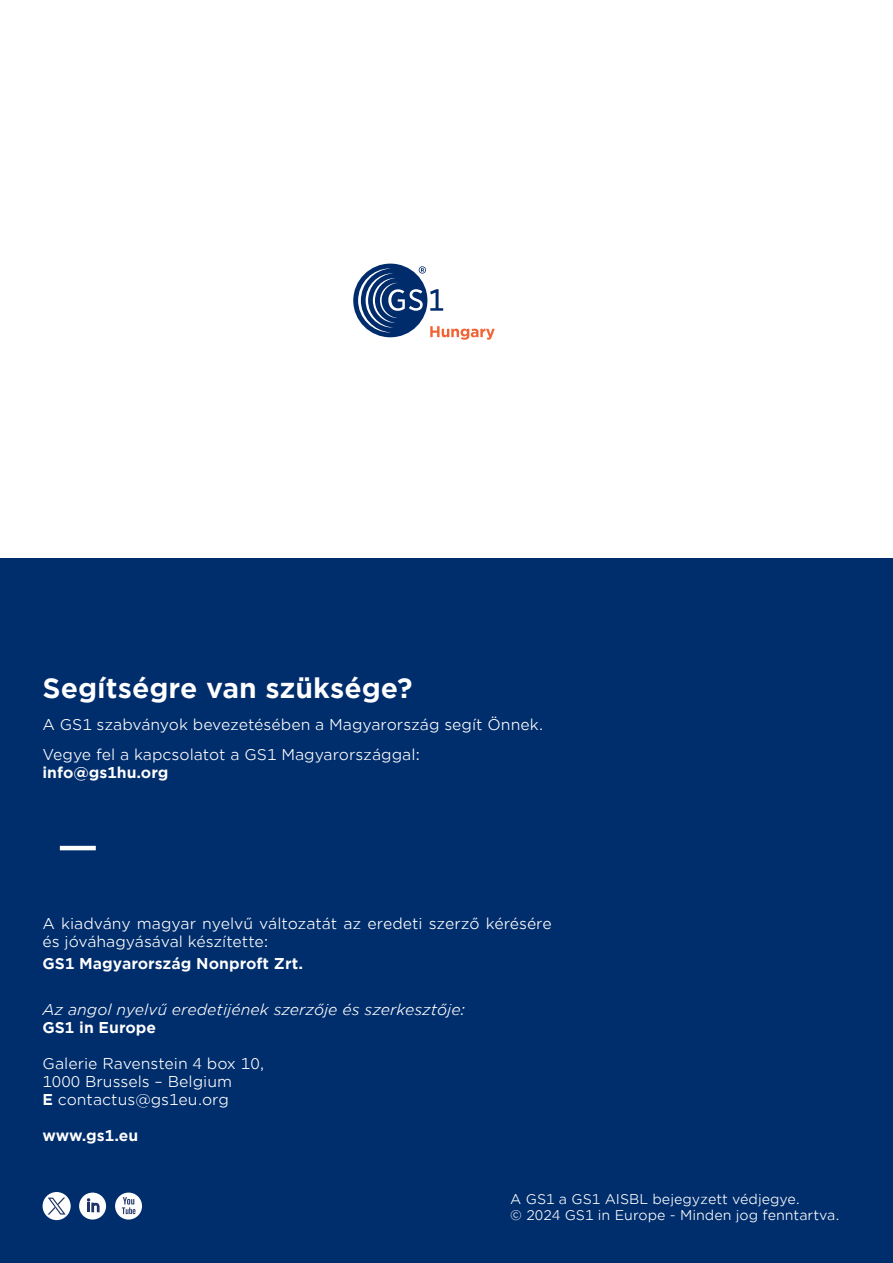
<style>
.page{position:relative;width:893px;height:1263px;background:#fff}
.page>*{position:absolute;margin:0;border:0;box-sizing:border-box;transform-origin:0 0}
.t1{font:700 27px "Gotham Office";color:#fff}
.t2{font:15px/18px "Gotham Office";color:#fff}
.t3{font:700 15px "Gotham Office";color:#fff}
.t4{font:italic 15px "Gotham Office";color:#fff}
.t5{font:13.5px/16.2px "Gotham Office";color:#fff}
.s1{font-weight:700}
</style>
<div class="page">
<div style="left:0;top:558px;width:893px;height:705px;background:#002d6c"></div>
<hr style="left:60px;top:846px;width:36px;height:4px;background:#fff">
<div style="left:115px;top:1192px;width:27px;height:27px;background:#fff;border-radius:50%"></div>
<svg style="left:122px;top:1197px;width:13px;height:17px"></svg>
<div style="left:79px;top:1192px;width:27px;height:27px;background:#fff;border-radius:50%"></div>
<svg style="left:87px;top:1198px;width:13px;height:14px"></svg>
<div style="left:43px;top:1192px;width:28px;height:28px;background:#fff;border-radius:50%"></div>
<svg style="left:48px;top:1197px;width:18px;height:17px"></svg>
<div style="left:353px;top:264px;width:74px;height:73px;background:#002c6c;border-radius:50%"></div>
<svg style="left:358px;top:266px;width:137px;height:74px"></svg>
<h1 class="t1" style="left:43px;top:670px;width:372px">Segítségre van szüksége?</h1>
<p class="t2" style="left:43px;top:709px;width:502px;line-height:30px">A GS1 szabványok bevezetésében a Magyarország segít Önnek.<br>Vegye fel a kapcsolatot a GS1 Magyarországgal:</p>
<p class="t3" style="left:43px;top:763px;width:128px">info@gs1hu.org</p>
<p class="t2" style="left:43px;top:914px;width:511px">A kiadvány magyar nyelvű változatát az eredeti szerző kérésére és jóváhagyásával készítette:</p>
<p class="t3" style="left:43px;top:953px;width:262px">GS1 Magyarország Nonproft Zrt.</p>
<p class="t4" style="left:43px;top:999px;width:425px">Az angol nyelvű eredetijének szerzője és szerkesztője:</p>
<p class="t3" style="left:43px;top:1017px;width:115px">GS1 in Europe</p>
<p class="t2" style="left:43px;top:1054px;width:223px">Galerie Ravenstein 4 box 10,<br>1000 Brussels – Belgium<br><span class="s1">E</span> contactus@gs1eu.org</p>
<p class="t3" style="left:43px;top:1125px;width:97px">www.gs1.eu</p>
<p class="t5" style="left:510px;top:1191px;width:331px">A GS1 a GS1 AISBL bejegyzett védjegye.<br>© 2024 GS1 in Europe - Minden jog fenntartva.</p>
</div>
